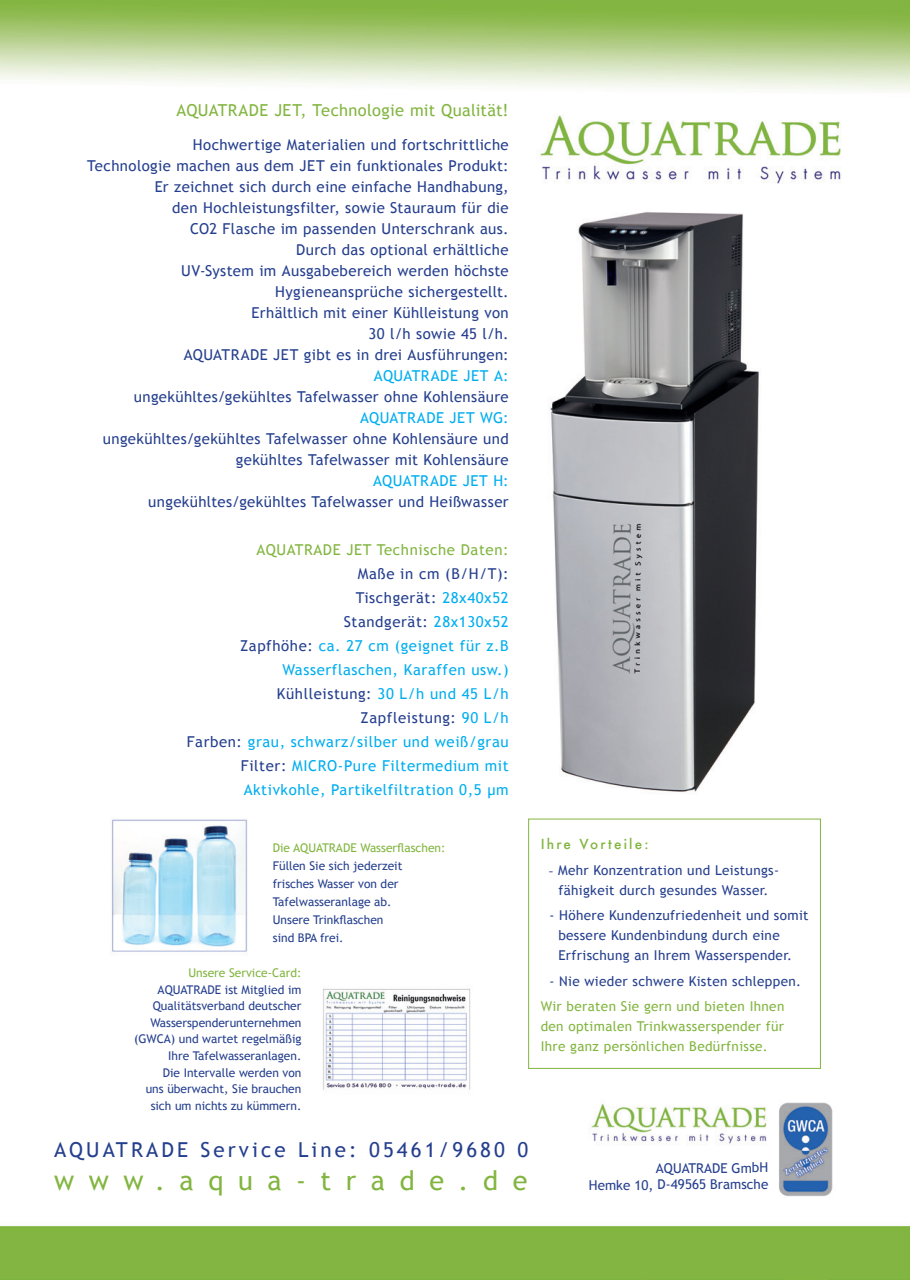
<style>
.page{position:relative;width:910px;height:1280px;background:#fff}
.page>*{position:absolute;margin:0;border:0;box-sizing:border-box;transform-origin:0 0}
.t1{font:27px "Trebuchet MS";letter-spacing:.54em;color:#82b540}
.t2{font:20.55px "Trebuchet MS";letter-spacing:.15em;color:#253f8e}
.t3{font:16.5px "Trebuchet MS";letter-spacing:.02em;color:#82b540}
.t4{font:15px "Trebuchet MS";letter-spacing:.025em;color:#253f8e}
.t5{font:15px/24px "Trebuchet MS";letter-spacing:.04em;color:#00aeef;text-align:right}
.t6{font:13.5px/19.8px "Trebuchet MS";letter-spacing:.025em;color:#253f8e;text-align:center}
.t7{font:13.5px/19.8px "Trebuchet MS";letter-spacing:.025em;color:#82b540;text-align:justify}
.t8{font:13.5px/16.5px "Trebuchet MS";letter-spacing:-.01em;color:#253f8e;text-align:right}
.t9{font:500 13.5px "Futura";letter-spacing:.16em;color:#82b540}
.t10{font:12px/16.5px "Trebuchet MS";color:#253f8e;text-align:right}
.t11{font:12px "Trebuchet MS";color:#82b540}
.s1{color:#82b540}
.s2{color:#253f8e}
.s3{font-family:"Optima"}
</style>
<div class="page">
<img style="left:0;top:0;width:910px;height:1280px">
<div style="left:528px;top:819px;width:293px;height:250px;border:1px solid #82b540"></div>
<p class="t3" style="left:177px;top:100px;width:334px">AQUATRADE JET, Technologie mit Qualität!</p>
<p class="t4" style="left:193px;top:136px;width:317px">Hochwertige Materialien und fortschrittliche</p>
<p class="t4" style="left:87px;top:157px;width:423px">Technologie machen aus dem JET ein funktionales Produkt:</p>
<p class="t4" style="left:155px;top:178px;width:356px">Er zeichnet sich durch eine einfache Handhabung,</p>
<p class="t4" style="left:172px;top:199px;width:338px">den Hochleistungsfilter, sowie Stauraum für die</p>
<p class="t4" style="left:190px;top:220px;width:320px">CO2 Flasche im passenden Unterschrank aus.</p>
<p class="t4" style="left:296px;top:241px;width:214px">Durch das optional erhältliche</p>
<p class="t4" style="left:181px;top:262px;width:329px">UV-System im Ausgabebereich werden höchste</p>
<p class="t4" style="left:275px;top:283px;width:235px">Hygieneansprüche sichergestellt.</p>
<p class="t4" style="left:252px;top:304px;width:259px">Erhältlich mit einer Kühlleistung von</p>
<p class="t4" style="left:369px;top:325px;width:142px">30 l/h sowie 45 l/h.</p>
<p class="t4" style="left:184px;top:346px;width:326px">AQUATRADE JET gibt es in drei Ausführungen:</p>
<p class="t5" style="left:374px;top:364px;width:136px">AQUATRADE JET A:</p>
<p class="t4" style="left:134px;top:388px;width:376px">ungekühltes/gekühltes Tafelwasser ohne Kohlensäure</p>
<p class="t5" style="left:360px;top:406px;width:150px">AQUATRADE JET WG:</p>
<p class="t4" style="left:103px;top:430px;width:407px">ungekühltes/gekühltes Tafelwasser ohne Kohlensäure und</p>
<p class="t4" style="left:236px;top:451px;width:274px">gekühltes Tafelwasser mit Kohlensäure</p>
<p class="t5" style="left:373px;top:469px;width:137px">AQUATRADE JET H:</p>
<p class="t4" style="left:148px;top:493px;width:362px">ungekühltes/gekühltes Tafelwasser und Heißwasser</p>
<p class="t5" style="left:187px;top:538px;width:323px"><span class="s1">AQUATRADE JET Technische Daten:<br></span><span class="s2">Maße in cm (B/H/T):<br>Tischgerät:</span> 28x40x52<br><span class="s2">Standgerät:</span> 28x130x52<br><span class="s2">Zapfhöhe:</span> ca. 27 cm (geignet für z.B<br>Wasserflaschen, Karaffen usw.)<br><span class="s2">Kühlleistung:</span> 30 L/h und 45 L/h<br><span class="s2">Zapfleistung:</span> 90 L/h<br><span class="s2">Farben:</span> grau, schwarz/silber und weiß/grau<br><span class="s2">Filter:</span> MICRO-Pure Filtermedium mit<br>Aktivkohle, Partikelfiltration 0,5 μm</p>
<p class="t11" style="left:273px;top:841px;width:174px">Die AQUATRADE Wasserflaschen:</p>
<p class="t10" style="left:273px;top:858px;width:131px">Füllen Sie sich jederzeit</p>
<p class="t10" style="left:273px;top:876px;width:127px">frisches Wasser von der</p>
<p class="t10" style="left:273px;top:894px;width:120px">Tafelwasseranlage ab.</p>
<p class="t10" style="left:273px;top:912px;width:112px">Unsere Trinkflaschen</p>
<p class="t10" style="left:273px;top:930px;width:72px">sind BPA frei.</p>
<p class="t11" style="left:188px;top:966px;width:114px">Unsere Service-Card:</p>
<p class="t10" style="left:134px;top:982px;width:169px">AQUATRADE ist Mitglied im<br>Qualitätsverband deutscher<br>Wasserspenderunternehmen (GWCA) und wartet regelmäßig<br>Ihre Tafelwasseranlagen.<br>Die Intervalle werden von<br>uns überwacht, Sie brauchen sich um nichts zu kümmern.</p>
<p class="t9" style="left:541px;top:835px;width:109px">Ihre Vorteile:</p>
<p class="t6" style="left:549px;top:860px;width:232px"><span class="s3">-</span> Mehr Konzentration und Leistungs&shy;fähigkeit durch gesundes Wasser.</p>
<p class="t6" style="left:558px;top:906px;width:252px;text-align:left;text-indent:-9px">- Höhere Kundenzufriedenheit und somit bessere Kundenbindung durch eine<br>Erfrischung an Ihrem Wasserspender.</p>
<p class="t6" style="left:549px;top:971px;width:253px">- Nie wieder schwere Kisten schleppen.</p>
<p class="t7" style="left:541px;top:997px;width:245px">Wir beraten Sie gern und bieten Ihnen den optimalen Trinkwasserspender für Ihre ganz persönlichen Bedürfnisse.</p>
<p class="t2" style="left:54px;top:1138px;width:476px">AQUATRADE Service Line: 05461/9680 0</p>
<p class="t1" style="left:54px;top:1164px;width:475px">www.aqua-trade.de</p>
<p class="t8" style="left:589px;top:1160px;width:181px">AQUATRADE GmbH<br>Hemke 10, D-49565 Bramsche</p>
</div>
